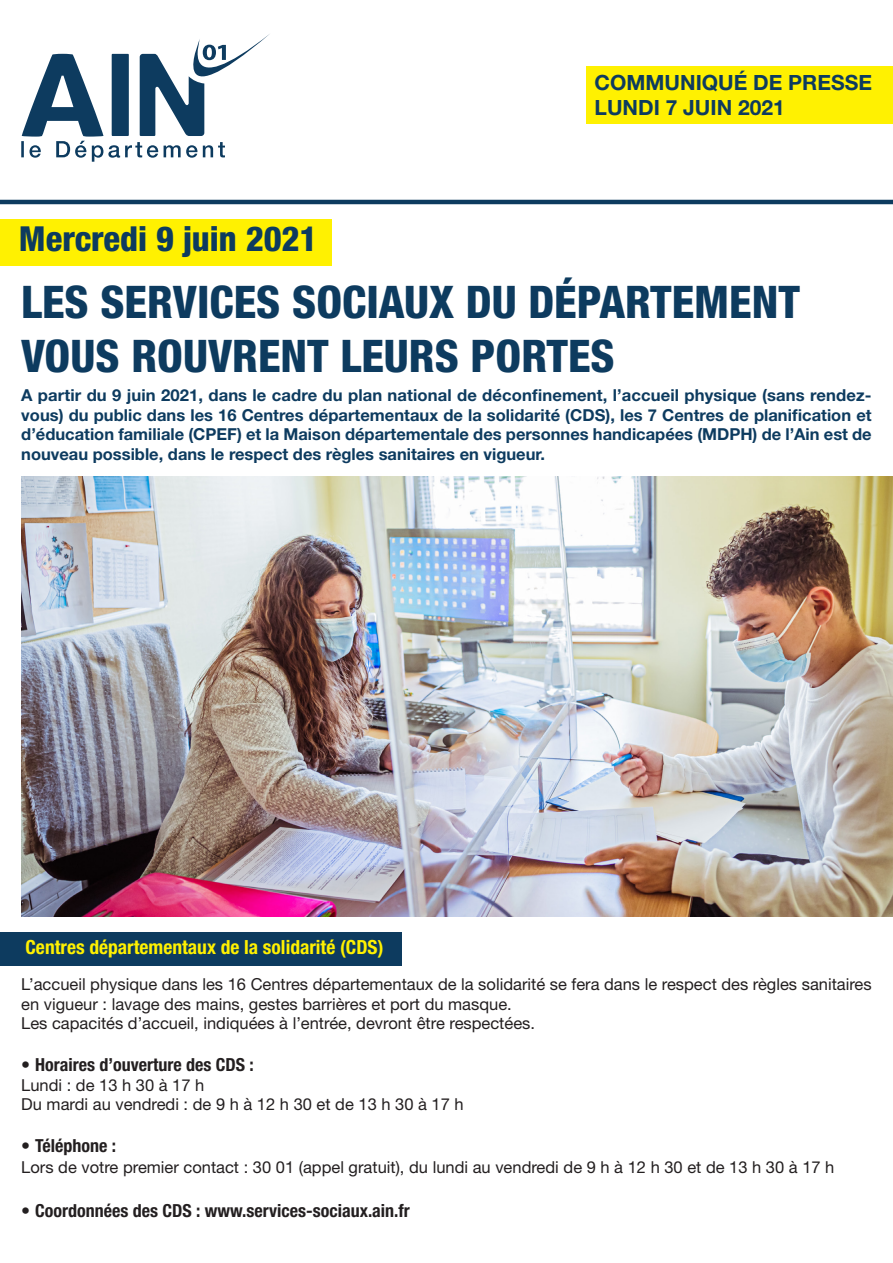
<style>
.page{position:relative;width:893px;height:1263px;background:#fff}
.page>*{position:absolute;margin:0;border:0;box-sizing:border-box;transform-origin:0 0}
.t1{font:800 condensed 45px "Helvetica Neue LT Pro";color:#0d3b5f}
.t2{font:800 condensed 34.5px "Helvetica Neue LT Pro";color:#0d3b5f}
.t3{font:700 21px "Helvetica Neue LT Pro";color:#0d3b5f}
.t4{font:700 condensed 19.5px "Helvetica Neue LT Pro";color:#fff101}
.t5{font:700 condensed 18px "Helvetica Neue LT Pro";color:#231f20}
.t6{font:16.5px/19.8px "Helvetica Neue LT Pro";color:#231f20}
.t7{font:700 16.5px/19.8px "Helvetica Neue LT Pro";color:#0d3b5f;text-align:justify}
.s1{font-weight:400;font-stretch:normal}
</style>
<div class="page">
<div style="left:586px;top:66px;width:307px;height:57px;background:#fff101"></div>
<svg style="left:21px;top:34px;width:249px;height:128px"></svg>
<hr style="left:0;top:200px;width:893px;height:4px;background:#0d3b5f">
<img style="left:21px;top:477px;width:872px;height:439px">
<div style="left:0;top:219px;width:332px;height:46px;background:#fff101"></div>
<div style="left:0;top:932px;width:401px;height:33px;background:#0d3b5f"></div>
<p class="t2" style="left:19px;top:217px;width:300px">Mercredi 9 juin 2021</p>
<p class="t3" style="left:595px;top:69px;width:279px">COMMUNIQUÉ DE PRESSE</p>
<p class="t3" style="left:595px;top:94px;width:192px">LUNDI 7 JUIN 2021</p>
<p class="t1" style="left:21px;top:274px;width:780px">LES SERVICES SOCIAUX DU DÉPARTEMENT</p>
<p class="t1" style="left:21px;top:328px;width:595px">VOUS ROUVRENT LEURS PORTES</p>
<p class="t7" style="left:21px;top:385px;width:852px">A partir du 9 juin 2021, dans le cadre du plan national de déconfinement, l’accueil physique (sans rendez&shy;vous) du public dans les 16 Centres départementaux de la solidarité (CDS), les 7 Centres de planification et d’éducation familiale (CPEF) et la Maison départementale des personnes handicapées (MDPH) de l’Ain est de nouveau possible, dans le respect des règles sanitaires en vigueur.</p>
<p class="t4" style="left:26px;top:935px;width:359px">Centres départementaux de la solidarité (CDS)</p>
<p class="t6" style="left:21px;top:974px;width:852px">L’accueil physique dans les 16 Centres départementaux de la solidarité se fera dans le respect des règles sanitaires en vigueur : lavage des mains, gestes barrières et port du masque.</p>
<p class="t6" style="left:21px;top:1013px;width:515px">Les capacités d’accueil, indiquées à l’entrée, devront être respectées.</p>
<p class="t5" style="left:21px;top:1054px;width:234px"><span class="s1">•</span> Horaires d’ouverture des CDS :</p>
<p class="t6" style="left:21px;top:1074px;width:185px">Lundi : de 13 h 30 à 17 h</p>
<p class="t6" style="left:21px;top:1094px;width:444px">Du mardi au vendredi : de 9 h à 12 h 30 et de 13 h 30 à 17 h</p>
<p class="t5" style="left:21px;top:1135px;width:96px"><span class="s1">•</span> Téléphone :</p>
<p class="t6" style="left:21px;top:1157px;width:815px">Lors de votre premier contact : 30 01 (appel gratuit), du lundi au vendredi de 9 h à 12 h 30 et de 13 h 30 à 17 h</p>
<p class="t5" style="left:21px;top:1199px;width:390px"><span class="s1">•</span> Coordonnées des CDS : www.services-sociaux.ain.fr</p>
</div>
